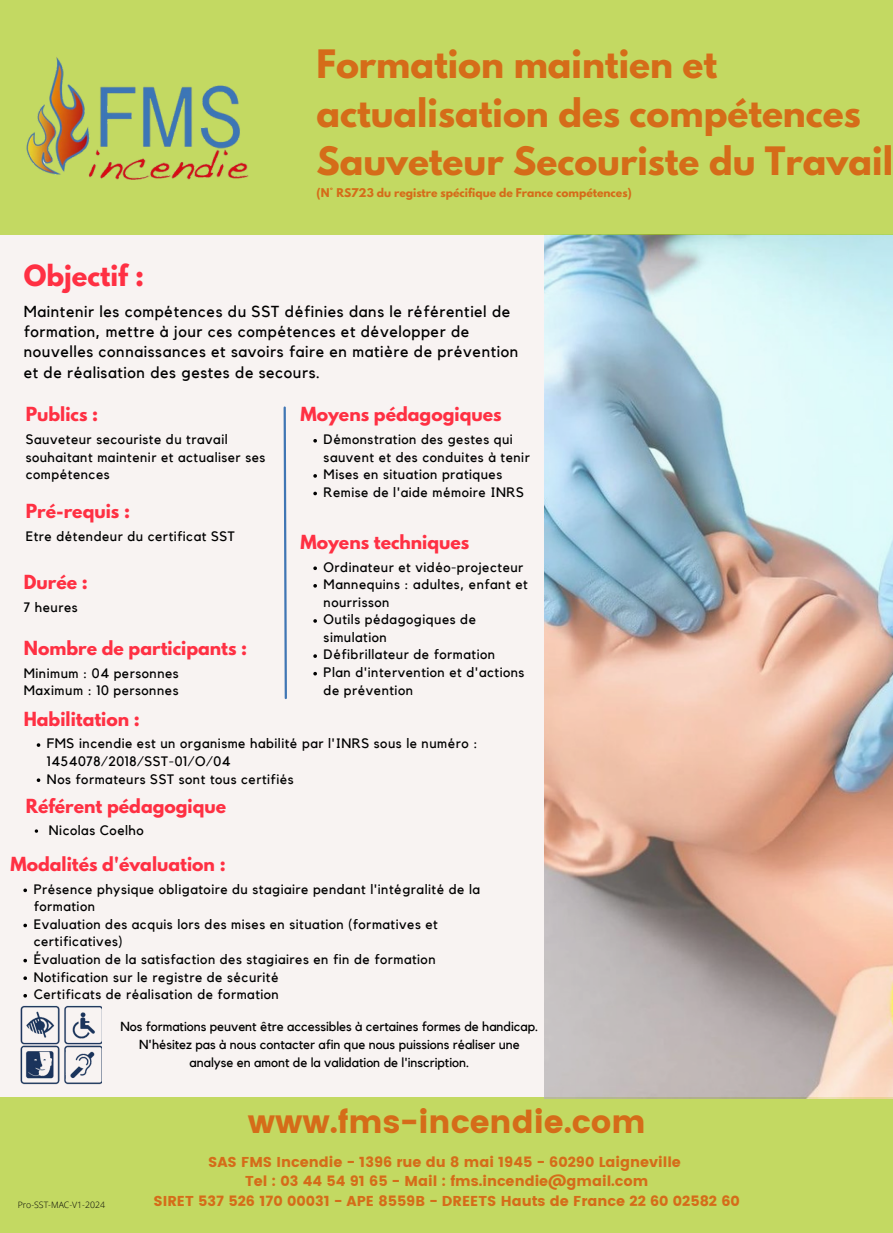
<style>
.page{position:relative;width:893px;height:1233px;background:#fff}
.page>*{position:absolute;margin:0;border:0;box-sizing:border-box;transform-origin:0 0}
.t1{font:700 34.65px/48.3px "League Spartan";color:#d56c19}
.t2{font:31.5px "Poppins";color:#d56c19}
.t3{font:700 25.95px "League Spartan";color:#ff3043}
.t4{font:700 17.25px "League Spartan";color:#ff3043}
.t5{font:15.9px/20.2px "Kollektif";letter-spacing:.04em;color:#000}
.t6{font:14.25px/19.2px "Poppins";color:#d56c19;text-align:center}
.t7{font:13.65px/17.5px "Kollektif";letter-spacing:.04em;color:#000}
.t8{font:13.05px/18.1px "Kollektif";color:#000;text-align:center}
.t9{font:700 10.65px "League Spartan";color:#d56c19}
.t10{font:300 8.7px "Open Sans";color:#000}
</style>
<div class="page">
<div style="left:0;top:0;width:892px;height:1233px;background:#f8f3f2"></div>
<div style="left:0;top:1098px;width:892px;height:135px;background:#c3d962"></div>
<svg style="left:283px;top:406px;width:4px;height:294px"></svg>
<img style="left:21px;top:1005px;width:81px;height:80px">
<img style="left:544px;top:234px;width:348px;height:864px">
<div style="left:0;top:0;width:892px;height:234px;background:#c3d962"></div>
<img style="left:26px;top:57px;width:223px;height:122px">
<svg style="left:313px;top:439px;width:4px;height:4px"></svg>
<svg style="left:313px;top:474px;width:4px;height:4px"></svg>
<svg style="left:313px;top:492px;width:4px;height:3px"></svg>
<svg style="left:313px;top:566px;width:4px;height:4px"></svg>
<svg style="left:313px;top:584px;width:4px;height:4px"></svg>
<svg style="left:313px;top:619px;width:4px;height:4px"></svg>
<svg style="left:313px;top:654px;width:4px;height:4px"></svg>
<svg style="left:313px;top:672px;width:4px;height:3px"></svg>
<svg style="left:23px;top:889px;width:4px;height:3px"></svg>
<svg style="left:23px;top:924px;width:4px;height:3px"></svg>
<svg style="left:23px;top:959px;width:4px;height:3px"></svg>
<svg style="left:23px;top:976px;width:4px;height:4px"></svg>
<svg style="left:23px;top:994px;width:4px;height:4px"></svg>
<svg style="left:37px;top:743px;width:3px;height:4px"></svg>
<svg style="left:37px;top:778px;width:3px;height:4px"></svg>
<svg style="left:35px;top:829px;width:3px;height:4px"></svg>
<h4 class="t1" style="left:316px;top:45px;width:578px">Formation maintien et actualisation des compétences<br>Sauveteur Secouriste du Travail</h4>
<h5 class="t9" style="left:316px;top:188px;width:317px">(N° RS723 du registre spécifique de France compétences)</h5>
<p class="t3" style="left:24px;top:263px;width:122px">Objectif :</p>
<h1 class="t5" style="left:24px;top:302px;width:496px">Maintenir les compétences du SST définies dans le référentiel de formation, mettre à jour ces compétences et développer de nouvelles connaissances et savoirs faire en matière de prévention et de réalisation des gestes de secours.</h1>
<h3 class="t4" style="left:26px;top:406px;width:74px">Publics :</h3>
<h4 class="t7" style="left:26px;top:431px;width:241px">Sauveteur secouriste du travail souhaitant maintenir et actualiser ses compétences</h4>
<h6 class="t4" style="left:300px;top:406px;width:203px">Moyens pédagogiques</h6>
<h6 class="t7" style="left:323px;top:431px;width:208px">Démonstration des gestes qui sauvent et des conduites à tenir</h6>
<h6 class="t7" style="left:323px;top:466px;width:180px">Mises en situation pratiques</h6>
<h4 class="t7" style="left:323px;top:484px;width:202px">Remise de l'aide mémoire INRS</h4>
<h6 class="t4" style="left:300px;top:533px;width:170px">Moyens techniques</h6>
<h6 class="t7" style="left:323px;top:559px;width:201px">Ordinateur et vidéo-projecteur</h6>
<h6 class="t7" style="left:323px;top:576px;width:206px">Mannequins : adultes, enfant et nourrisson</h6>
<h6 class="t7" style="left:323px;top:611px;width:154px">Outils pédagogiques de simulation</h6>
<h6 class="t7" style="left:323px;top:646px;width:173px">Défibrillateur de formation</h6>
<h4 class="t7" style="left:323px;top:664px;width:202px">Plan d'intervention et d'actions de prévention</h4>
<h4 class="t4" style="left:26px;top:503px;width:106px">Pré-requis :</h4>
<p class="t7" style="left:26px;top:528px;width:211px">Etre détendeur du certificat SST</p>
<h4 class="t4" style="left:24px;top:574px;width:66px">Durée :</h4>
<p class="t7" style="left:24px;top:600px;width:55px">7 heures</p>
<h4 class="t4" style="left:24px;top:639px;width:225px">Nombre de participants :</h4>
<p class="t7" style="left:24px;top:665px;width:156px">Minimum : 04 personnes<br>Maximum : 10 personnes</p>
<h6 class="t4" style="left:24px;top:710px;width:118px">Habilitation :</h6>
<p class="t7" style="left:47px;top:735px;width:432px">FMS incendie est un organisme habilité par l'INRS sous le numéro :<br>1454078/2018/SST-01/O/04</p>
<h6 class="t7" style="left:47px;top:771px;width:248px">Nos formateurs SST sont tous certifiés</h6>
<h2 class="t4" style="left:26px;top:798px;width:202px">Référent pédagogique</h2>
<p class="t7" style="left:49px;top:822px;width:96px">Nicolas Coelho</p>
<h6 class="t4" style="left:10px;top:855px;width:217px">Modalités d'évaluation :</h6>
<h6 class="t7" style="left:34px;top:881px;width:448px">Présence physique obligatoire du stagiaire pendant l'intégralité de la formation</h6>
<h4 class="t7" style="left:34px;top:916px;width:405px">Evaluation des acquis lors des mises en situation (formatives et certificatives)</h4>
<h4 class="t7" style="left:34px;top:951px;width:403px">Évaluation de la satisfaction des stagiaires en fin de formation</h4>
<h6 class="t7" style="left:34px;top:969px;width:246px">Notification sur le registre de sécurité</h6>
<h6 class="t7" style="left:34px;top:986px;width:247px">Certificats de réalisation de formation</h6>
<h6 class="t8" style="left:120px;top:1018px;width:419px">Nos formations peuvent être accessibles à certaines formes de handicap.<br>N'hésitez pas à nous contacter afin que nous puissions réaliser une analyse en amont de la validation de l'inscription.</h6>
<p class="t10" style="left:18px;top:1198px;width:89px">Pro-SST-MAC-V1-2024</p>
<h3 class="t2" style="left:248px;top:1104px;width:399px">www.fms-incendie.com</h3>
<h6 class="t6" style="left:153px;top:1153px;width:587px">SAS FMS Incendie - 1396 rue du 8 mai 1945 - 60290 Laigneville<br>Tel : 03 44 54 91 65 - Mail : fms.incendie@gmail.com<br>SIRET 537 526 170 00031 - APE 8559B - DREETS Hauts de France 22 60 02582 60</h6>
</div>
